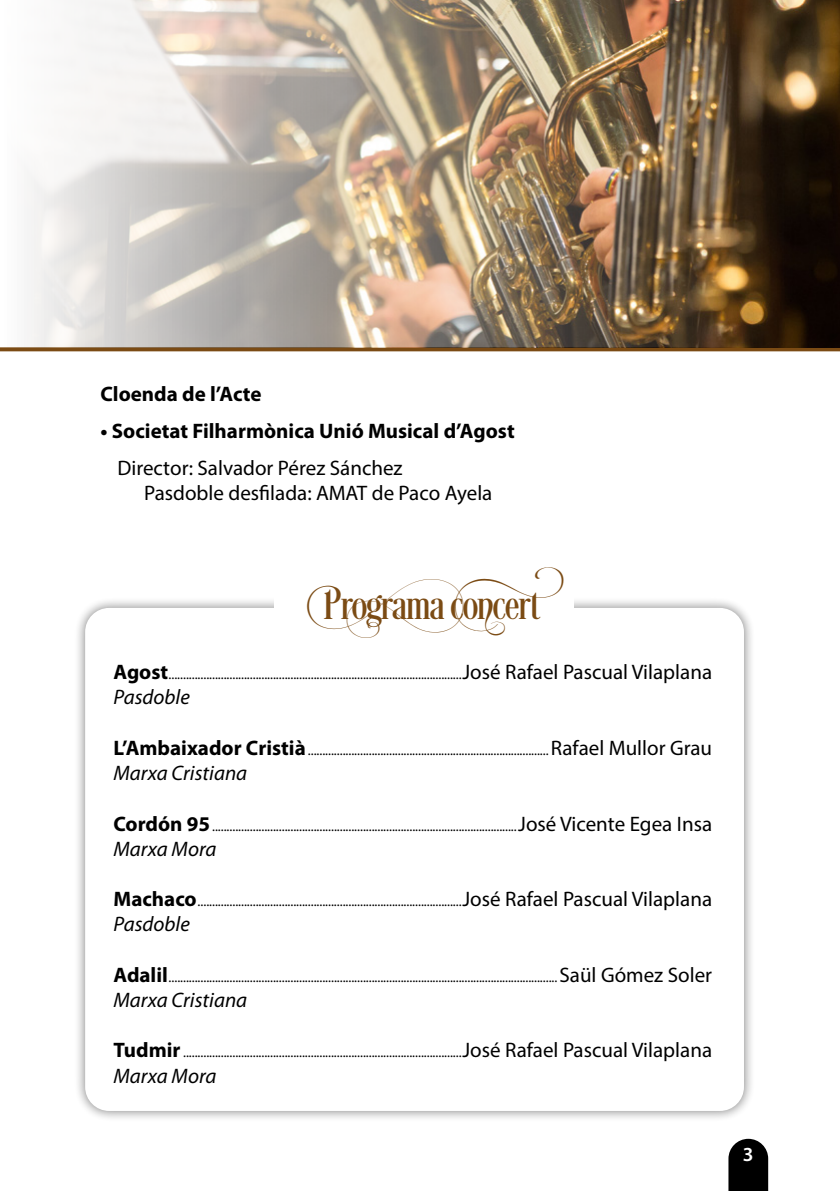
<style>
.page{position:relative;width:840px;height:1191px;background:#fff}
.page>*{position:absolute;margin:0;border:0;box-sizing:border-box;transform-origin:0 0}
.t1{font:44px "Desire Pro";color:#7b4b14}
.t2{font:21px/25.2px "Myriad Pro";color:#000}
.t3{font:italic 21px "Myriad Pro";color:#000}
.t4{font:700 21px "Myriad Pro";color:#000}
.t5{font:600 20px "Myriad Pro";color:#fff}
.t6{font:14px "Myriad Pro";color:#000}
.s1{font-weight:700;font-size:21px}
.s2{font-size:21px}
</style>
<div class="page">
<svg style="left:728px;top:1138px;width:39px;height:53px;background:#191919"></svg>
<svg style="left:0;top:347px;width:839px;height:4px;background:#764c1d"></svg>
<img style="left:27px;top:0;width:812px;height:347px">
<div style="left:73px;top:596px;width:681px;height:526px;background:#000;opacity:.5"></div>
<div style="left:85px;top:608px;width:658px;height:503px;background:#fff;border-radius:24px"></div>
<div style="left:274px;top:585px;width:300px;height:33px;background:#fff"></div>
<h2 class="t4" style="left:100px;top:380px;width:162px">Cloenda de l’Acte</h2>
<h2 class="t4" style="left:100px;top:417px;width:415px">• Societat Filharmònica Unió Musical d’Agost</h2>
<h2 class="t2" style="left:144px;top:454px;width:349px;text-indent:-27px">Director: Salvador Pérez Sánchez<br>Pasdoble desfilada: AMAT de Paco Ayela</h2>
<h1 class="t1" style="left:309px;top:577px;width:331px">Programa concert</h1>
<p class="t6" style="left:113px;top:666px;width:600px"><span class="s1">Agost</span>.....................................................................................................<span class="s2">José Rafael Pascual Vilaplana</span></p>
<h2 class="t3" style="left:113px;top:684px;width:78px">Pasdoble</h2>
<p class="t6" style="left:113px;top:741px;width:599px"><span class="s1">L’Ambaixador Cristià</span>................................................................................... <span class="s2">Rafael Mullor Grau</span></p>
<h2 class="t3" style="left:113px;top:760px;width:135px">Marxa Cristiana</h2>
<p class="t6" style="left:113px;top:817px;width:599px"><span class="s1">Cordón 95</span>.........................................................................................................<span class="s2">José Vicente Egea Insa</span></p>
<h2 class="t3" style="left:113px;top:835px;width:104px">Marxa Mora</h2>
<p class="t6" style="left:113px;top:892px;width:599px"><span class="s1">Machaco</span>...........................................................................................<span class="s2">José Rafael Pascual Vilaplana</span></p>
<h2 class="t3" style="left:113px;top:911px;width:78px">Pasdoble</h2>
<p class="t6" style="left:113px;top:968px;width:599px"><span class="s1">Adalil</span>......................................................................................................................................<span class="s2">Saül Gómez Soler</span></p>
<h2 class="t3" style="left:113px;top:987px;width:135px">Marxa Cristiana</h2>
<p class="t6" style="left:113px;top:1044px;width:599px"><span class="s1">Tudmir</span> ................................................................................................<span class="s2">José Rafael Pascual Vilaplana</span></p>
<h2 class="t3" style="left:113px;top:1062px;width:104px">Marxa Mora</h2>
<h3 class="t5" style="left:742px;top:1141px;width:12px">3</h3>
</div>
